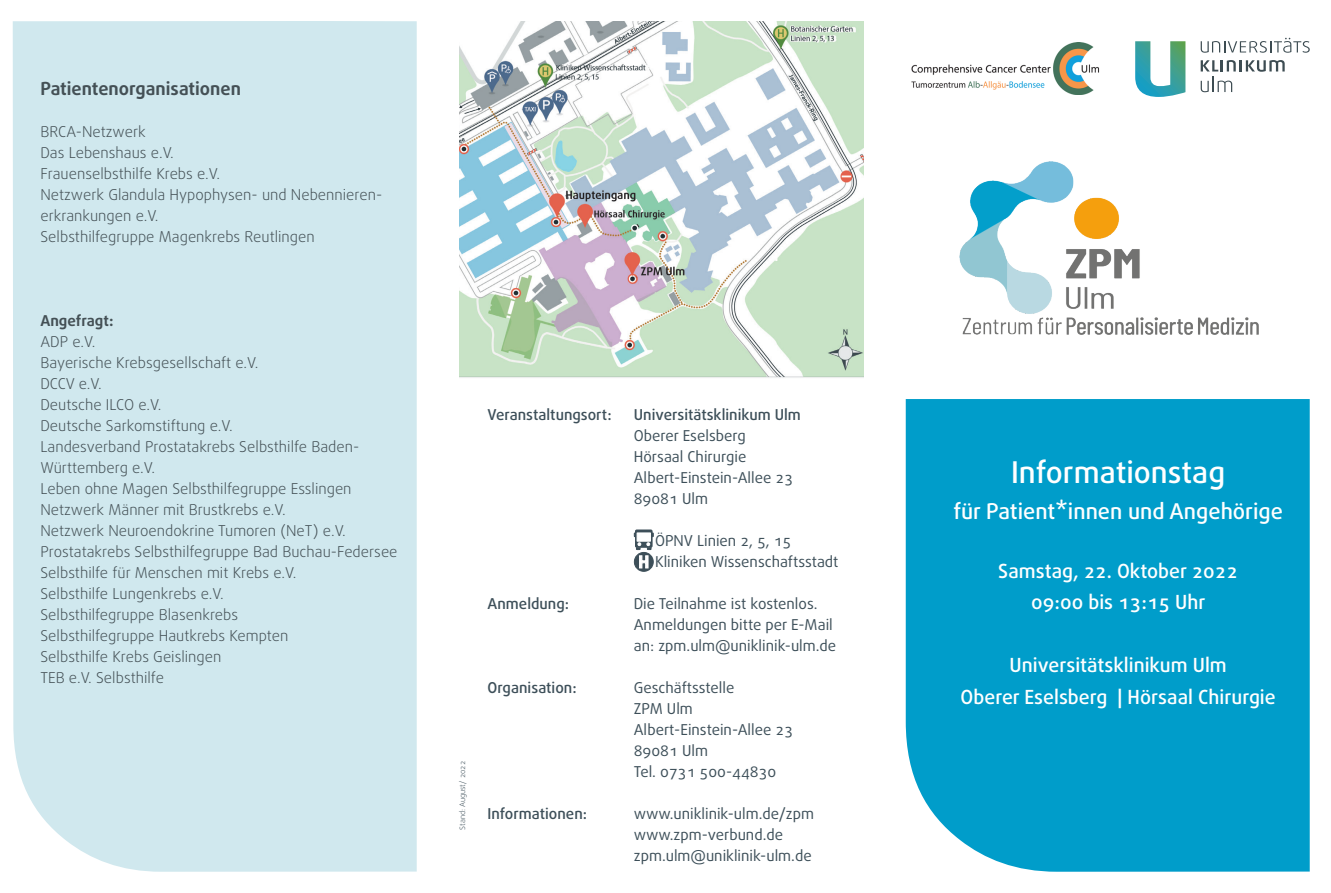
<style>
.page{position:relative;width:1331px;height:893px;background:#fff}
.page>*{position:absolute;margin:0;border:0;box-sizing:border-box;transform-origin:0 0}
.Head__Daxline___Medi{font:500 30px "Daxline OT";color:#fff}
.Head__Daxline___Medi-2{font:500 21.75px "Daxline OT";color:#fff}
.Fließtext__Daxline{font:500 19.5px "Daxline OT";color:#fff}
.Subhead__Daxline___M{font:700 18px "Daxline OT";color:#445055}
.Subhead__Daxline___M-2{font:300 15px/21px "Daxline OT";color:#445055}
.Fließtext__Daxline-2{font:15px "Daxline OT";color:#3d4f59}
.Fließtext__Daxline-3{font:500 15px "Daxline OT";color:#3d4f59}
.Fließtext_Einzug_4_m{font:15px "Daxline OT";color:#3d4f59}
.Subhead__Daxline___M-3{font:700 15px "Daxline OT";color:#445055}
.Datum{font:300 7.5px "Daxline OT";color:#3d4f59}
</style>
<div class="page">
<div style="left:906px;top:399px;width:404px;height:473px;background:#009dca"></div>
<img style="left:459px;top:21px;width:404px;height:357px">
<img style="left:911px;top:43px;width:189px;height:51px">
<svg style="left:1135px;top:41px;width:50px;height:56px"></svg>
<svg style="left:1201px;top:38px;width:109px;height:15px"></svg>
<svg style="left:1201px;top:60px;width:84px;height:32px"></svg>
<img style="left:959px;top:161px;width:300px;height:174px">
<div style="left:13px;top:21px;width:404px;height:851px;background:#d0e8ee"></div>
<svg style="left:635px;top:530px;width:17px;height:17px"></svg>
<div style="left:635px;top:530px;width:17px;height:18px;border:1px solid #3d4f59"></div>
<div style="left:637px;top:533px;width:13px;height:8px;background:#fff"></div>
<div style="left:637px;top:533px;width:14px;height:8px;border:1px solid #fff"></div>
<svg style="left:651px;top:532px;width:3px;height:5px"></svg>
<svg style="left:634px;top:552px;width:19px;height:19px"></svg>
<div style="left:634px;top:552px;width:20px;height:20px;border:1px solid #3d4f59;border-radius:50%"></div>
<svg style="left:636px;top:543px;width:16px;height:25px"></svg>
<p class="Subhead__Daxline___M" style="left:40px;top:76px;width:202px">Patientenorganisationen</p>
<p class="Subhead__Daxline___M-2" style="left:40px;top:121px;width:107px">BRCA-Netzwerk</p>
<p class="Subhead__Daxline___M-2" style="left:40px;top:142px;width:135px">Das Lebenshaus e.V.</p>
<p class="Subhead__Daxline___M-2" style="left:40px;top:163px;width:181px">Frauenselbsthilfe Krebs e.V.</p>
<p class="Subhead__Daxline___M-2" style="left:40px;top:184px;width:343px">Netzwerk Glandula Hypophysen- und Nebennieren&shy;erkrankungen e.V.</p>
<p class="Subhead__Daxline___M-2" style="left:40px;top:226px;width:276px">Selbsthilfegruppe Magenkrebs Reutlingen</p>
<p class="Subhead__Daxline___M-3" style="left:40px;top:310px;width:75px">Angefragt:</p>
<p class="Subhead__Daxline___M-2" style="left:40px;top:331px;width:56px">ADP e.V.</p>
<p class="Subhead__Daxline___M-2" style="left:40px;top:352px;width:220px">Bayerische Krebsgesellschaft e.V.</p>
<p class="Subhead__Daxline___M-2" style="left:40px;top:373px;width:63px">DCCV e.V.</p>
<p class="Subhead__Daxline___M-2" style="left:40px;top:394px;width:122px">Deutsche ILCO e.V.</p>
<p class="Subhead__Daxline___M-2" style="left:40px;top:415px;width:194px">Deutsche Sarkomstiftung e.V.</p>
<p class="Subhead__Daxline___M-2" style="left:40px;top:436px;width:320px">Landesverband Prostatakrebs Selbsthilfe Baden-<br>Württemberg e.V.</p>
<p class="Subhead__Daxline___M-2" style="left:40px;top:478px;width:313px">Leben ohne Magen Selbsthilfegruppe Esslingen</p>
<p class="Subhead__Daxline___M-2" style="left:40px;top:499px;width:247px">Netzwerk Männer mit Brustkrebs e.V.</p>
<p class="Subhead__Daxline___M-2" style="left:40px;top:520px;width:307px">Netzwerk Neuroendokrine Tumoren (NeT) e.V.</p>
<p class="Subhead__Daxline___M-2" style="left:40px;top:541px;width:359px">Prostatakrebs Selbsthilfegruppe Bad Buchau-Federsee</p>
<p class="Subhead__Daxline___M-2" style="left:40px;top:562px;width:258px">Selbsthilfe für Menschen mit Krebs e.V.</p>
<p class="Subhead__Daxline___M-2" style="left:40px;top:583px;width:185px">Selbsthilfe Lungenkrebs e.V.</p>
<p class="Subhead__Daxline___M-2" style="left:40px;top:604px;width:199px">Selbsthilfegruppe Blasenkrebs</p>
<p class="Subhead__Daxline___M-2" style="left:40px;top:625px;width:250px">Selbsthilfegruppe Hautkrebs Kempten</p>
<p class="Subhead__Daxline___M-2" style="left:40px;top:646px;width:182px">Selbsthilfe Krebs Geislingen</p>
<p class="Subhead__Daxline___M-2" style="left:40px;top:667px;width:125px">TEB e.V. Selbsthilfe</p>
<p class="Fließtext__Daxline-3" style="left:488px;top:405px;width:126px">Veranstaltungsort:</p>
<p class="Fließtext__Daxline-3" style="left:488px;top:594px;width:83px">Anmeldung:</p>
<p class="Fließtext__Daxline-3" style="left:488px;top:678px;width:91px">Organisation:</p>
<p class="Datum" style="left:457px;top:830px;width:70px;rotate:-90deg">Stand: August/ 2022</p>
<p class="Fließtext__Daxline-3" style="left:488px;top:804px;width:101px">Informationen:</p>
<p class="Fließtext__Daxline-3" style="left:634px;top:405px;width:169px">Universitätsklinikum Ulm</p>
<p class="Fließtext__Daxline-2" style="left:634px;top:426px;width:114px">Oberer Eselsberg</p>
<p class="Fließtext__Daxline-2" style="left:634px;top:447px;width:114px">Hörsaal Chirurgie</p>
<p class="Fließtext__Daxline-2" style="left:634px;top:468px;width:161px">Albert-Einstein-Allee 23</p>
<p class="Fließtext__Daxline-2" style="left:634px;top:489px;width:76px">89081 Ulm</p>
<p class="Fließtext_Einzug_4_m" style="left:655px;top:531px;width:138px">ÖPNV Linien 2, 5, 15</p>
<p class="Fließtext_Einzug_4_m" style="left:655px;top:552px;width:185px">Kliniken Wissenschaftsstadt</p>
<p class="Fließtext__Daxline-2" style="left:634px;top:594px;width:185px">Die Teilnahme ist kostenlos.</p>
<p class="Fließtext__Daxline-2" style="left:634px;top:615px;width:201px">Anmeldungen bitte per E-Mail</p>
<p class="Fließtext__Daxline-2" style="left:634px;top:636px;width:204px">an: zpm.ulm@uniklinik-ulm.de</p>
<p class="Fließtext__Daxline-2" style="left:634px;top:678px;width:102px">Geschäftsstelle</p>
<p class="Fließtext__Daxline-2" style="left:634px;top:699px;width:61px">ZPM Ulm</p>
<p class="Fließtext__Daxline-2" style="left:634px;top:720px;width:161px">Albert-Einstein-Allee 23</p>
<p class="Fließtext__Daxline-2" style="left:634px;top:741px;width:76px">89081 Ulm</p>
<p class="Fließtext__Daxline-2" style="left:634px;top:762px;width:144px">Tel. 0731 500-44830</p>
<p class="Fließtext__Daxline-2" style="left:634px;top:804px;width:182px">www.uniklinik-ulm.de/zpm</p>
<p class="Fließtext__Daxline-2" style="left:634px;top:825px;width:151px">www.zpm-verbund.de</p>
<p class="Fließtext__Daxline-2" style="left:634px;top:846px;width:179px">zpm.ulm@uniklinik-ulm.de</p>
<p class="Head__Daxline___Medi" style="left:1011px;top:452px;width:216px">Informationstag</p>
<p class="Head__Daxline___Medi-2" style="left:953px;top:497px;width:331px">für Patient*innen und Angehörige</p>
<p class="Fließtext__Daxline" style="left:998px;top:558px;width:241px">Samstag, 22. Oktober 2022</p>
<p class="Fließtext__Daxline" style="left:1031px;top:589px;width:176px">09:00 bis 13:15 Uhr</p>
<p class="Fließtext__Daxline" style="left:1010px;top:652px;width:219px">Universitätsklinikum Ulm</p>
<p class="Fließtext__Daxline" style="left:961px;top:684px;width:317px">Oberer Eselsberg | Hörsaal Chirurgie</p>
</div>
